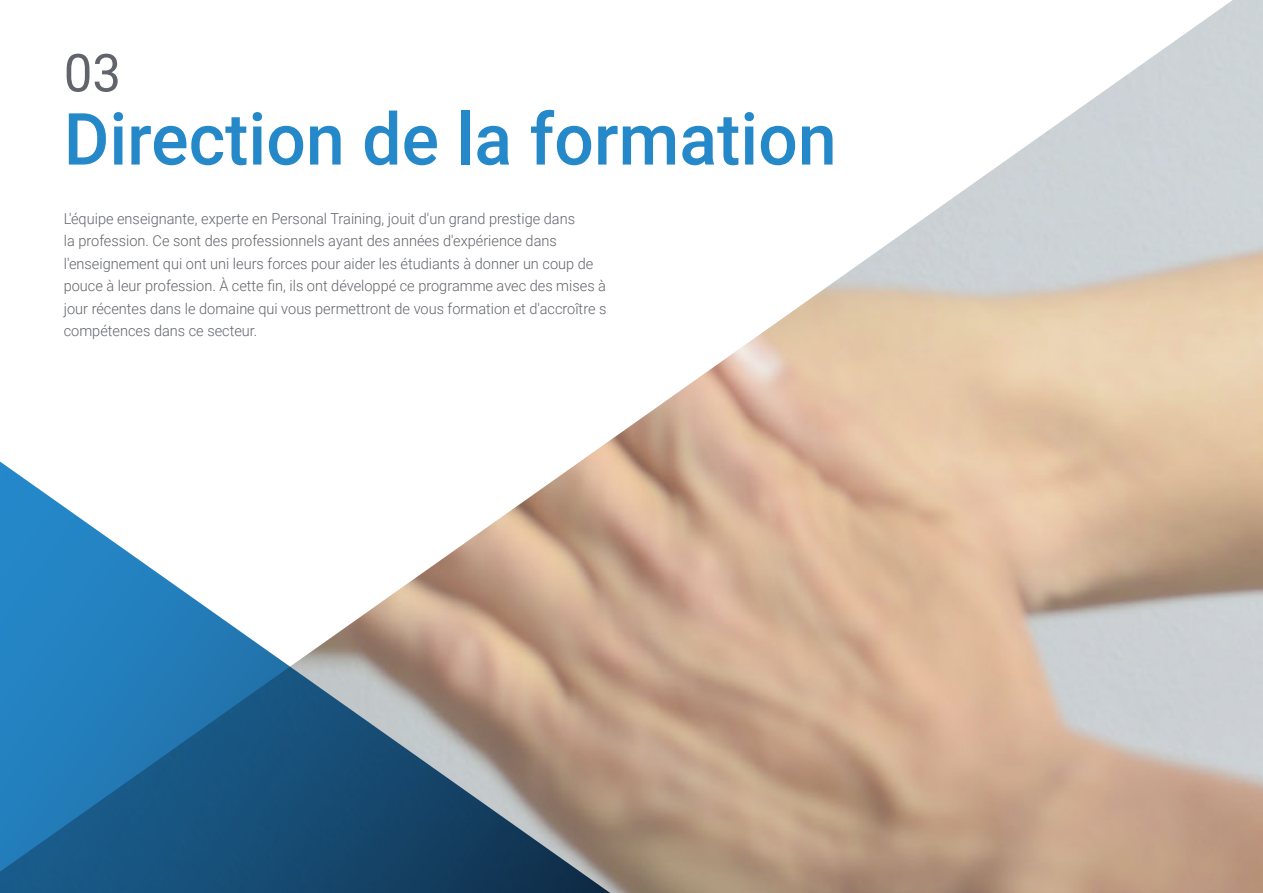
<style>
.page{position:relative;width:1263px;height:893px;background:#fff}
.page>*{position:absolute;margin:0;border:0;box-sizing:border-box;transform-origin:0 0}
.t1{font:500 72px "Roboto";color:#2488c9}
.t2{font:52.5px "Roboto";color:#61646a}
.t3{font:300 15px/22.5px "Roboto";color:#61646a}
</style>
<div class="page">
<img style="left:602px;top:0;width:661px;height:893px">
<svg style="left:0;top:446px;width:640px;height:447px"></svg>
<h2 class="t2" style="left:64px;top:36px;width:59px">03</h2>
<h1 class="t1" style="left:64px;top:89px;width:774px">Direction de la formation</h1>
<p class="t3" style="left:64px;top:207px;width:544px">L'équipe enseignante, experte en Personal Training, jouit d'un grand prestige dans<br>la profession. Ce sont des professionnels ayant des années d'expérience dans l'enseignement qui ont uni leurs forces pour aider les étudiants à donner un coup de pouce à leur profession. À cette fin, ils ont développé ce programme avec des mises à jour récentes dans le domaine qui vous permettront de vous formation et d'accroître s compétences dans ce secteur.</p>
</div>
